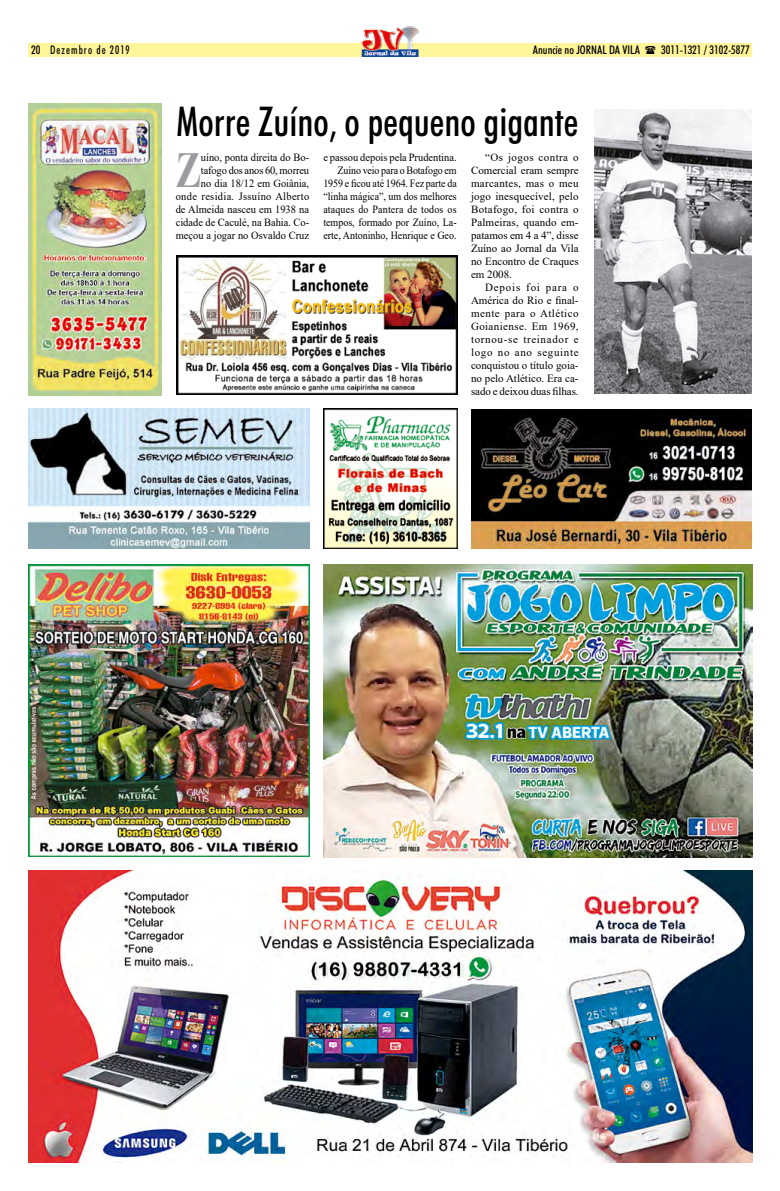
<style>
.page{position:relative;width:780px;height:1191px;background:#fff}
.page>*{position:absolute;margin:0;border:0;box-sizing:border-box;transform-origin:0 0}
.t1{font:700 50.3px "Times New Roman";color:#9d9ba0;scale:.75 1}
.t2{font:500 condensed 41.1px "Futura BT";color:#000}
.t3{font:500 condensed 12px "Futura BT";color:#000}
.t4{font:500 condensed 12px "Futura BT";letter-spacing:.1em;color:#000}
.t5{font:11px/13px "Times New Roman";color:#000;text-align:right;scale:.95 1}
.t6{font:11px/13px "Times New Roman";color:#000;text-align:justify}
</style>
<div class="page">
<div style="left:28px;top:43px;width:723px;height:14px;background:#fff69c"></div>
<img style="left:361px;top:26px;width:57px;height:31px">
<img style="left:28px;top:870px;width:724px;height:292px">
<img style="left:176px;top:256px;width:281px;height:138px">
<img style="left:28px;top:409px;width:281px;height:139px">
<img style="left:28px;top:103px;width:134px;height:292px">
<img style="left:28px;top:564px;width:281px;height:292px">
<img style="left:323px;top:409px;width:134px;height:139px">
<img style="left:323px;top:564px;width:429px;height:293px">
<img style="left:594px;top:110px;width:157px;height:283px">
<img style="left:471px;top:409px;width:280px;height:139px">
<p class="t4" style="left:31px;top:43px;width:100px">20 Dezembro de 2019</p>
<p class="t3" style="left:533px;top:43px;width:109px">Anuncie no JORNAL DA VILA</p>
<p class="t3" style="left:661px;top:43px;width:90px">3011-1321 / 3102-5877</p>
<h2 class="t2" style="left:176px;top:96px;width:403px">Morre Zuíno, o pequeno gigante</h2>
<p class="t6" style="left:471px;top:151px;width:109px;text-indent:14px">“Os jogos contra o Comercial eram sempre marcantes, mas o meu jogo inesquecível, pelo Botafogo, foi contra o Palmeiras, quando em&shy;patamos em 4 a 4”, disse Zuíno ao Jornal da Vila no Encontro de Craques em 2008.</p>
<p class="t6" style="left:471px;top:281px;width:109px;text-indent:14px">Depois foi para o América do Rio e final&shy;mente para o Atlético Goianiense. Em 1969, tornou-se treinador e logo no ano seguinte conquistou o título goia&shy;no pelo Atlético. Era ca&shy;sado e deixou duas filhas.</p>
<p class="t5" style="left:176px;top:151px;width:142px">uíno, ponta direita do Bo&shy;tafogo dos anos 60, morreu<br>no dia 18/12 em Goiânia,<br>onde residia. Jssuíno Alberto de Almeida nasceu em 1938 na cidade de Caculé, na Bahia. Co&shy;meçou a jogar no Osvaldo Cruz</p>
<p class="t5" style="left:323px;top:151px;width:142px">e passou depois pela Prudentina.<br>Zuíno veio para o Botafogo em<br>1959 e ficou até 1964. Fez parte da “linha mágica”, um dos melhores ataques do Pantera de todos os tempos, formado por Zuíno, La&shy;erte, Antoninho, Henrique e Geo.</p>
<h1 class="t1" style="left:176px;top:134px;width:35px">Z</h1>
</div>
